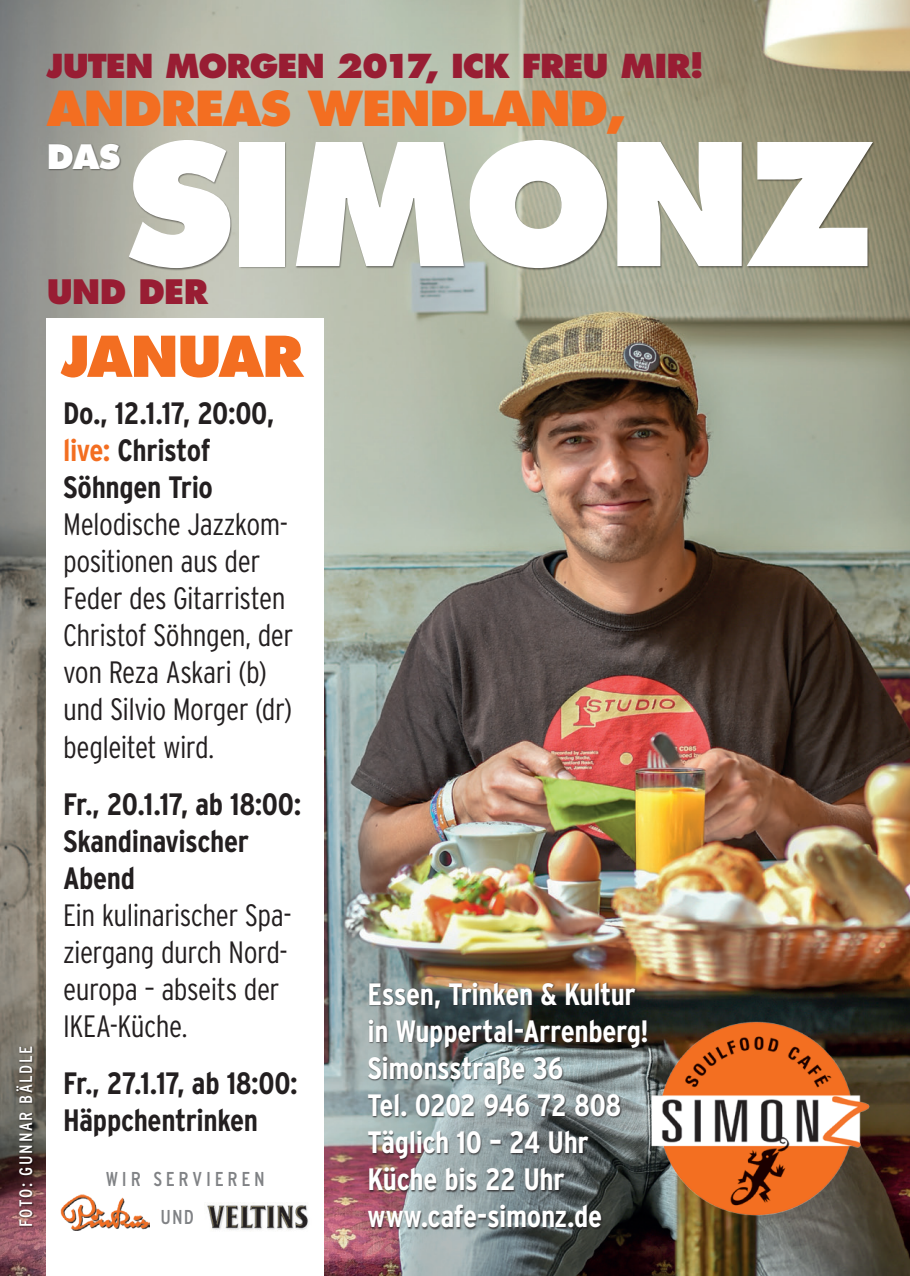
<style>
.page{position:relative;width:910px;height:1276px;background:#fff}
.page>*{position:absolute;margin:0;border:0;box-sizing:border-box;transform-origin:0 0}
.t1{font:800 164.7px "Futura";letter-spacing:-.03em;color:#fff}
.t2{font:800 54.6px "Futura";letter-spacing:-.03em;color:#f36e21}
.t3{font:800 46.8px "Futura";letter-spacing:-.03em;color:#f36e21}
.t4{font:800 32.7px "Futura";letter-spacing:-.02em;color:#981d33}
.t5{font:800 32.7px "Futura";color:#fff}
.t6{font:800 32.1px "Futura";letter-spacing:-.03em;color:#981d33}
.t7{font:300 condensed 30.9px/36.9px "Interstate";letter-spacing:-.02em;color:#231f20}
.t8{font:700 condensed 30.9px/36.9px "Interstate";letter-spacing:-.015em;color:#fff}
.t9{font:700 condensed 30.9px/36.9px "Interstate";letter-spacing:-.015em;color:#231f20}
.t10{font:condensed 20.1px "Interstate";letter-spacing:.185em;color:#808285}
.t11{font:condensed 18px "Interstate";letter-spacing:.09em;color:#fff}
.s1{color:#f36e21}
</style>
<div class="page">
<img style="left:0;top:0;width:910px;height:1276px">
<div style="left:47px;top:318px;width:277px;height:958px;background:#fff"></div>
<img style="left:60px;top:1194px;width:90px;height:36px">
<img style="left:207px;top:1205px;width:102px;height:26px">
<div style="left:16px;top:1045px;width:18px;height:182px;background:#231f20;opacity:.5"></div>
<div style="left:48px;top:143px;width:74px;height:28px;background:#231f20;opacity:.5"></div>
<div style="left:128px;top:139px;width:747px;height:131px;background:#231f20;opacity:.5"></div>
<img style="left:639px;top:1001px;width:234px;height:234px">
<div style="left:367px;top:981px;width:282px;height:248px;background:#231f20;opacity:.75"></div>
<p class="t11" style="left:16px;top:1227px;width:183px;rotate:-90deg">FOTO: GUNNAR BÄLDLE</p>
<p class="t6" style="left:47px;top:47px;width:659px">JUTEN MORGEN 2017, ICK FREU MIR!</p>
<h3 class="t3" style="left:47px;top:80px;width:581px">ANDREAS WENDLAND,</h3>
<p class="t5" style="left:47px;top:137px;width:75px">DAS</p>
<h1 class="t1" style="left:125px;top:103px;width:750px">SIMONZ</h1>
<p class="t4" style="left:47px;top:272px;width:163px">UND DER</p>
<h2 class="t2" style="left:61px;top:323px;width:244px">JANUAR</h2>
<p class="t9" style="left:63px;top:395px;width:213px">Do., 12.1.17, 20:00, <span class="s1">live:</span> Christof<br>Söhngen Trio</p>
<p class="t7" style="left:63px;top:506px;width:232px">Melodische Jazzkom&shy;positionen aus der<br>Feder des Gitarristen<br>Christof Söhngen, der von Reza Askari (b) und Silvio Morger (dr) begleitet wird.</p>
<p class="t9" style="left:63px;top:785px;width:240px">Fr., 20.1.17, ab 18:00:<br>Skandinavischer<br>Abend</p>
<p class="t7" style="left:63px;top:896px;width:230px">Ein kulinarischer Spa&shy;ziergang durch Nord&shy;europa – abseits der<br>IKEA-Küche.</p>
<p class="t9" style="left:63px;top:1064px;width:236px">Fr., 27.1.17, ab 18:00:<br>Häppchentrinken</p>
<p class="t10" style="left:106px;top:1167px;width:160px">WIR SERVIEREN</p>
<p class="t10" style="left:160px;top:1205px;width:35px">UND</p>
<p class="t8" style="left:367px;top:975px;width:283px">Essen, Trinken &amp; Kultur in Wuppertal-Arrenberg!<br>Simonsstraße 36<br>Tel. 0202 946 72 808<br>Täglich 10 – 24 Uhr<br>Küche bis 22 Uhr www.cafe-simonz.de</p>
</div>
